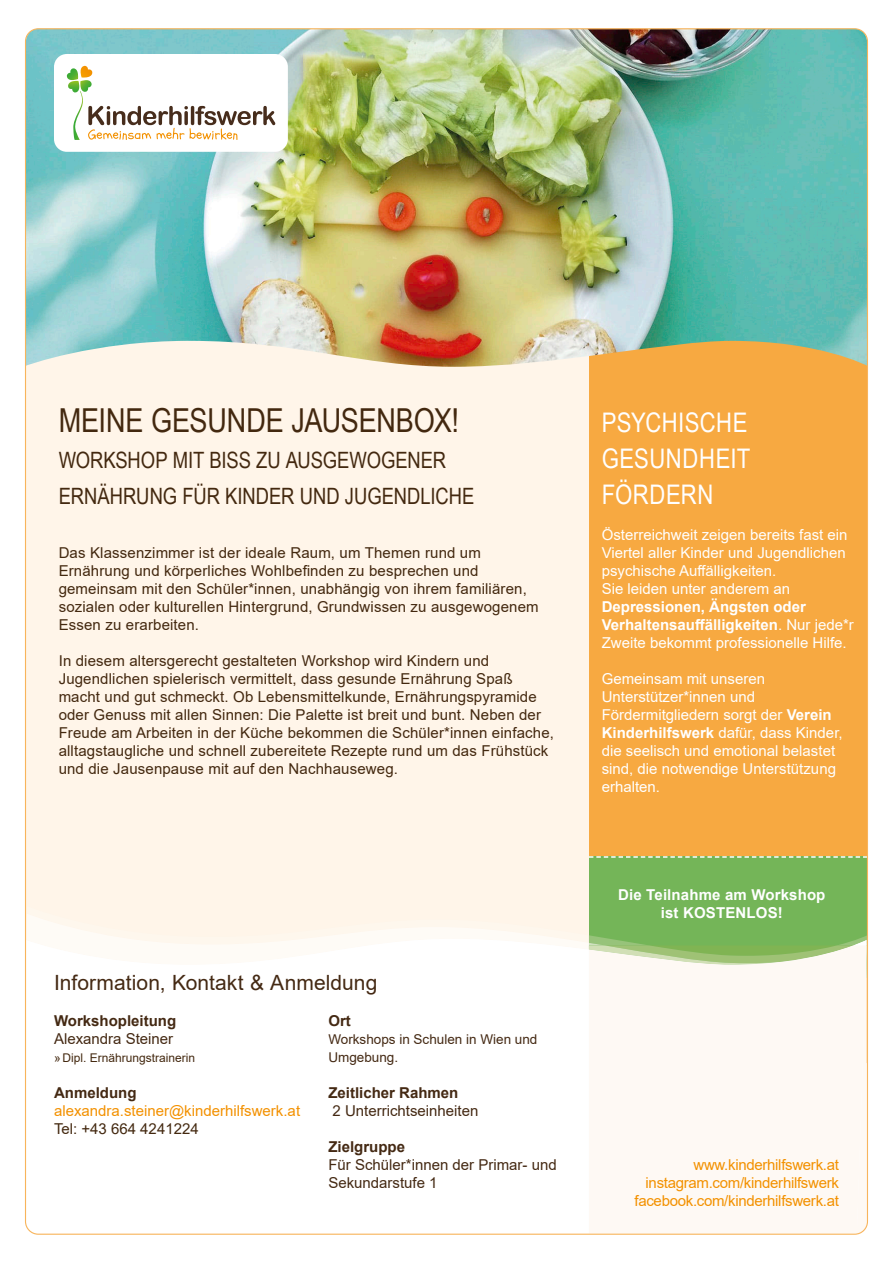
<style>
.page{position:relative;width:893px;height:1263px;background:#fff}
.page>*{position:absolute;margin:0;border:0;box-sizing:border-box;transform-origin:0 0}
.t1{font:33px "Arial Narrow";letter-spacing:-.005em;color:#43280f}
.t2{font:27px/36px "Arial Narrow";letter-spacing:.015em;color:#fff;text-align:justify}
.t3{font:22.5px/36px "Arial Narrow";color:#43280f}
.t4{font:21px "Arial";letter-spacing:.005em;color:#442913}
.t5{font:15px/18px "Arial";letter-spacing:.01em;color:#43280f}
.t6{font:15px/18px "Arial";color:#fff}
.t7{font:700 15px/18px "Arial";color:#fff}
.t8{font:15px/18px "Arial";letter-spacing:-.02em;color:#f39100;text-align:right}
.t9{font:15px/18px "Arial";color:#442913}
.t10{font:700 15px "Arial";color:#442913}
.t11{font:15px "Arial";color:#f39100}
.t12{font:13.5px/18px "Arial";color:#442913}
.t13{font:12px "Arial";color:#43280f}
.s1{font-weight:400}
.s2{font-weight:700}
</style>
<div class="page">
<div style="left:589px;top:329px;width:279px;height:734px;background:#f7a941"></div>
<div style="left:26px;top:254px;width:563px;height:802px;background:#fff5e9"></div>
<img style="left:26px;top:30px;width:841px;height:337px">
<div style="left:54px;top:54px;width:234px;height:98px;background:#fff;border-radius:13px"></div>
<svg style="left:67px;top:66px;width:208px;height:74px"></svg>
<div style="left:589px;top:856px;width:278px;height:122px;background:#74b558"></div>
<svg style="left:589px;top:856px;width:277px;height:2px"></svg>
<svg style="left:25px;top:914px;width:841px;height:319px"></svg>
<div style="left:589px;top:945px;width:278px;height:288px;background:#fef9f4"></div>
<h1 class="t1" style="left:59px;top:396px;width:402px">MEINE GESUNDE JAUSENBOX!</h1>
<h3 class="t3" style="left:59px;top:441px;width:417px">WORKSHOP MIT BISS ZU AUSGEWOGENER<br>ERNÄHRUNG FÜR KINDER UND JUGENDLICHE</h3>
<p class="t5" style="left:59px;top:544px;width:481px">Das Klassenzimmer ist der ideale Raum, um Themen rund um Ernährung und körperliches Wohlbefinden zu besprechen und gemeinsam mit den Schüler*innen, unabhängig von ihrem familiären, sozialen oder kulturellen Hintergrund, Grundwissen zu ausgewogenem Essen zu erarbeiten.</p>
<p class="t5" style="left:59px;top:652px;width:497px">In diesem altersgerecht gestalteten Workshop wird Kindern und Jugendlichen spielerisch vermittelt, dass gesunde Ernährung Spaß macht und gut schmeckt. Ob Lebensmittelkunde, Ernährungspyramide oder Genuss mit allen Sinnen: Die Palette ist breit und bunt. Neben der Freude am Arbeiten in der Küche bekommen die Schüler*innen einfache, alltagstaugliche und schnell zubereitete Rezepte rund um das Frühstück und die Jausenpause mit auf den Nachhauseweg.</p>
<h2 class="t2" style="left:602px;top:403px;width:150px">PSYCHISCHE GESUNDHEIT FÖRDERN</h2>
<p class="t6" style="left:602px;top:526px;width:247px">Österreichweit zeigen bereits fast ein Viertel aller Kinder und Jugendlichen psychische Auffälligkeiten.<br>Sie leiden unter anderem an</p>
<p class="t7" style="left:602px;top:598px;width:254px">Depressionen, Ängsten oder<br>Verhaltensauffälligkeiten<span class="s1">. Nur jede*r<br>Zweite bekommt professionelle Hilfe.</span></p>
<p class="t6" style="left:602px;top:670px;width:242px">Gemeinsam mit unseren<br>Unterstützer*innen und<br>Fördermitgliedern sorgt der <span class="s2">Verein<br>Kinderhilfswerk</span> dafür, dass Kinder, die seelisch und emotional belastet sind, die notwendige Unterstützung erhalten.</p>
<p class="t7" style="left:618px;top:886px;width:209px;text-align:center">Die Teilnahme am Workshop ist KOSTENLOS!</p>
<h3 class="t4" style="left:54px;top:968px;width:325px">Information, Kontakt &amp; Anmeldung</h3>
<p class="t10" style="left:54px;top:1010px;width:124px">Workshopleitung</p>
<p class="t9" style="left:54px;top:1030px;width:121px">Alexandra Steiner</p>
<p class="t13" style="left:54px;top:1050px;width:143px">» Dipl. Ernährungstrainerin</p>
<p class="t10" style="left:54px;top:1082px;width:84px">Anmeldung</p>
<p class="t11" style="left:54px;top:1100px;width:248px">alexandra.steiner@kinderhilfswerk.at</p>
<p class="t5" style="left:54px;top:1120px;width:146px">Tel: +43 664 4241224</p>
<p class="t10" style="left:328px;top:1010px;width:24px">Ort</p>
<p class="t12" style="left:328px;top:1030px;width:211px">Workshops in Schulen in Wien und<br>Umgebung.</p>
<p class="t10" style="left:328px;top:1082px;width:132px">Zeitlicher Rahmen</p>
<p class="t9" style="left:332px;top:1102px;width:147px">2 Unterrichtseinheiten</p>
<p class="t10" style="left:328px;top:1136px;width:78px">Zielgruppe</p>
<p class="t9" style="left:328px;top:1156px;width:230px">Für Schüler*innen der Primar- und<br>Sekundarstufe 1</p>
<p class="t8" style="left:634px;top:1156px;width:206px">www.kinderhilfswerk.at instagram.com/kinderhilfswerk facebook.com/kinderhilfswerk.at</p>
</div>
